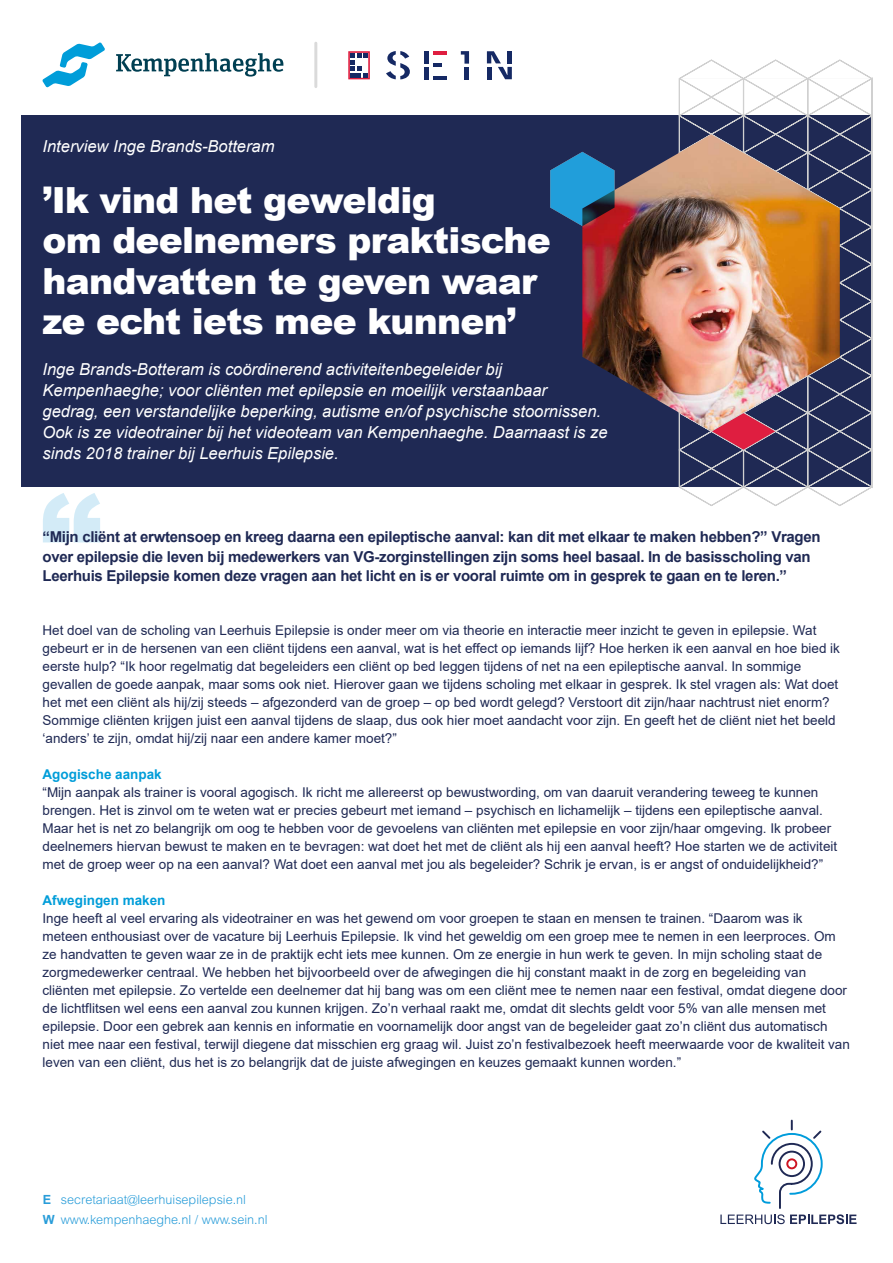
<style>
.page{position:relative;width:893px;height:1263px;background:#fff}
.page>*{position:absolute;margin:0;border:0;box-sizing:border-box;transform-origin:0 0}
.t1{font:900 124.5px "Arial";color:#219eda}
.t2{font:900 36px/40.5px "Arial";letter-spacing:-.02em;color:#fff}
.t3{font:italic 16.5px/21px "Arial";color:#fff}
.t4{font:700 15px/19.5px "Arial";letter-spacing:-.02em;color:#1f2954}
.t5{font:13.5px/18px "Arial";color:#1f2954}
.t6{font:700 13.5px "Arial";color:#009dd9}
.t7{font:300 12.6px/19.8px "Arial MT Std";color:#299dd9}
.s1{font-family:"Arial";font-weight:700}
</style>
<div class="page">
<div style="left:21px;top:116px;width:851px;height:371px;background:#1f2954"></div>
<svg style="left:42px;top:42px;width:63px;height:46px"></svg>
<svg style="left:116px;top:53px;width:167px;height:24px"></svg>
<hr style="left:434px;top:51px;width:13px;height:4px;background:#df1e40">
<hr style="left:425px;top:51px;width:4px;height:13px;background:#152964">
<svg style="left:434px;top:63px;width:8px;height:4px"></svg>
<svg style="left:487px;top:51px;width:25px;height:28px"></svg>
<hr style="left:487px;top:67px;width:4px;height:12px;background:#152964">
<svg style="left:348px;top:51px;width:22px;height:28px"></svg>
<hr style="left:350px;top:73px;width:11px;height:4px;background:#152964">
<svg style="left:434px;top:76px;width:13px;height:3px"></svg>
<hr style="left:425px;top:67px;width:4px;height:12px;background:#152964">
<div style="left:464px;top:67px;width:5px;height:12px;background:#152964"></div>
<svg style="left:461px;top:51px;width:8px;height:13px"></svg>
<svg style="left:386px;top:51px;width:24px;height:28px"></svg>
<hr style="left:314px;top:43px;width:3px;height:44px;background:#dadada">
<svg style="left:720px;top:1119px;width:136px;height:105px"></svg>
<img style="left:582px;top:134px;width:97px;height:297px">
<svg style="left:550px;top:152px;width:65px;height:74px"></svg>
<img style="left:679px;top:59px;width:194px;height:447px">
<p class="t3" style="left:43px;top:136px;width:234px">Interview Inge Brands-Botteram</p>
<h2 class="t2" style="left:43px;top:179px;width:510px">’Ik vind het geweldig<br>om deelnemers praktische handvatten te geven waar ze echt iets mee kunnen’</h2>
<p class="t3" style="left:43px;top:359px;width:566px">Inge Brands-Botteram is coördinerend activiteitenbegeleider bij Kempenhaeghe; voor cliënten met epilepsie en moeilijk verstaanbaar<br>gedrag, een verstandelijke beperking, autisme en/of psychische stoornissen.<br>Ook is ze videotrainer bij het videoteam van Kempenhaeghe. Daarnaast is ze sinds 2018 trainer bij Leerhuis Epilepsie.</p>
<h1 class="t1" style="left:40px;top:449px;width:64px">“</h1>
<p class="t4" style="left:43px;top:527px;width:780px">“Mijn cliënt at erwtensoep en kreeg daarna een epileptische aanval: kan dit met elkaar te maken hebben?” Vragen over epilepsie die leven bij medewerkers van VG-zorginstellingen zijn soms heel basaal. In de basisscholing van<br>Leerhuis Epilepsie komen deze vragen aan het licht en is er vooral ruimte om in gesprek te gaan en te leren.”</p>
<p class="t5" style="left:43px;top:621px;width:799px">Het doel van de scholing van Leerhuis Epilepsie is onder meer om via theorie en interactie meer inzicht te geven in epilepsie. Wat gebeurt er in de hersenen van een cliënt tijdens een aanval, wat is het effect op iemands lijf? Hoe herken ik een aanval en hoe bied ik eerste hulp? “Ik hoor regelmatig dat begeleiders een cliënt op bed leggen tijdens of net na een epileptische aanval. In sommige gevallen de goede aanpak, maar soms ook niet. Hierover gaan we tijdens scholing met elkaar in gesprek. Ik stel vragen als: Wat doet het met een cliënt als hij/zij steeds – afgezonderd van de groep – op bed wordt gelegd? Verstoort dit zijn/haar nachtrust niet enorm?<br>Sommige cliënten krijgen juist een aanval tijdens de slaap, dus ook hier moet aandacht voor zijn. En geeft het de cliënt niet het beeld ‘anders’ te zijn, omdat hij/zij naar een andere kamer moet?”</p>
<p class="t6" style="left:43px;top:765px;width:121px">Agogische aanpak</p>
<p class="t5" style="left:43px;top:783px;width:796px">“Mijn aanpak als trainer is vooral agogisch. Ik richt me allereerst op bewustwording, om van daaruit verandering teweeg te kunnen brengen. Het is zinvol om te weten wat er precies gebeurt met iemand – psychisch en lichamelijk – tijdens een epileptische aanval.<br>Maar het is net zo belangrijk om oog te hebben voor de gevoelens van cliënten met epilepsie en voor zijn/haar omgeving. Ik probeer deelnemers hiervan bewust te maken en te bevragen: wat doet het met de cliënt als hij een aanval heeft? Hoe starten we de activiteit met de groep weer op na een aanval? Wat doet een aanval met jou als begeleider? Schrik je ervan, is er angst of onduidelijkheid?”</p>
<p class="t6" style="left:43px;top:891px;width:125px">Afwegingen maken</p>
<p class="t5" style="left:43px;top:909px;width:809px">Inge heeft al veel ervaring als videotrainer en was het gewend om voor groepen te staan en mensen te trainen. “Daarom was ik meteen enthousiast over de vacature bij Leerhuis Epilepsie. Ik vind het geweldig om een groep mee te nemen in een leerproces. Om ze handvatten te geven waar ze in de praktijk echt iets mee kunnen. Om ze energie in hun werk te geven. In mijn scholing staat de zorgmedewerker centraal. We hebben het bijvoorbeeld over de afwegingen die hij constant maakt in de zorg en begeleiding van cliënten met epilepsie. Zo vertelde een deelnemer dat hij bang was om een cliënt mee te nemen naar een festival, omdat diegene door de lichtflitsen wel eens een aanval zou kunnen krijgen. Zo’n verhaal raakt me, omdat dit slechts geldt voor 5% van alle mensen met epilepsie. Door een gebrek aan kennis en informatie en voornamelijk door angst van de begeleider gaat zo’n cliënt dus automatisch niet mee naar een festival, terwijl diegene dat misschien erg graag wil. Juist zo’n festivalbezoek heeft meerwaarde voor de kwaliteit van leven van een cliënt, dus het is zo belangrijk dat de juiste afwegingen en keuzes gemaakt kunnen worden.”</p>
<p class="t7" style="left:43px;top:1190px;width:226px"><span class="s1">E</span> secretariaat@leerhuisepilepsie.nl<br><span class="s1">W</span> www.kempenhaeghe.nl / www.sein.nl</p>
</div>
